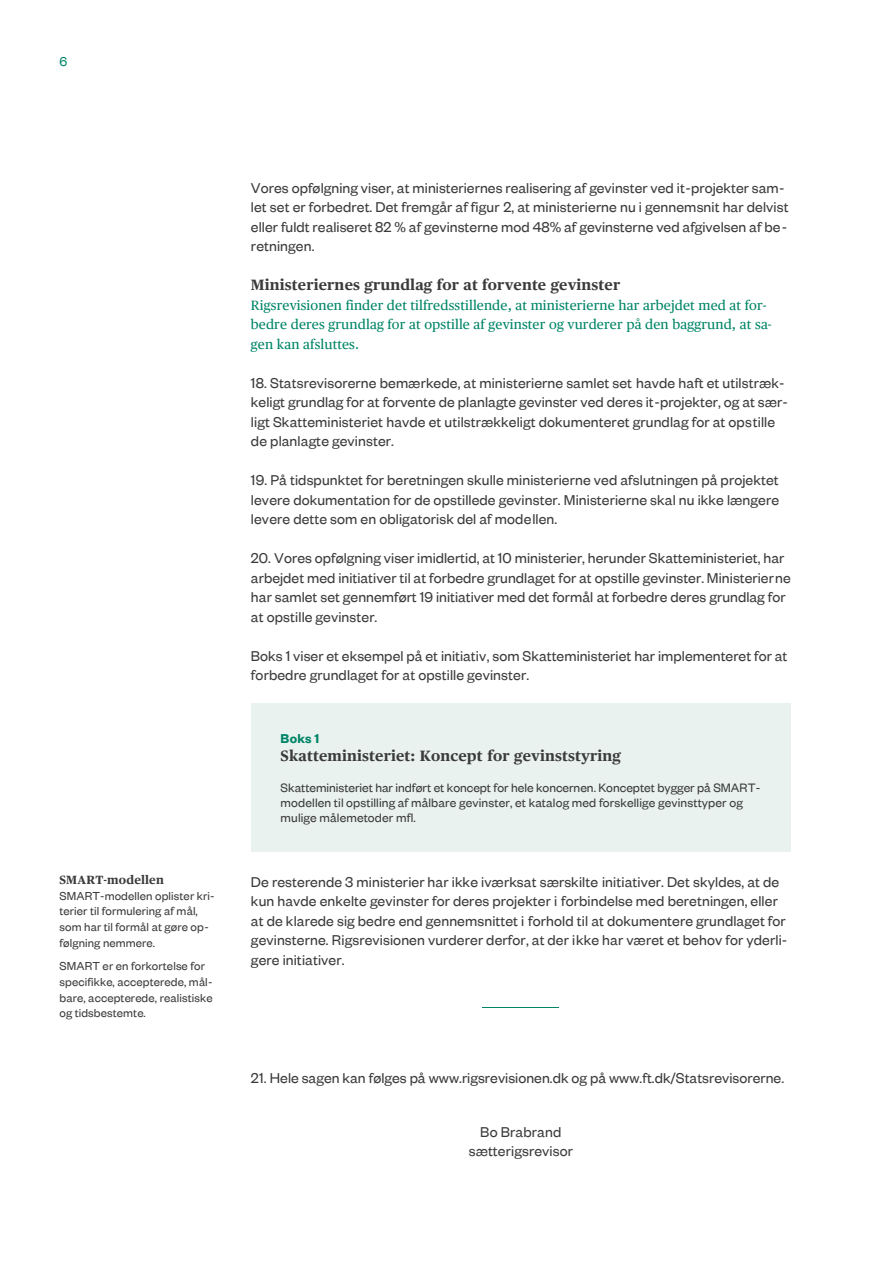
<style>
.page{position:relative;width:893px;height:1263px;background:#fff}
.page>*{position:absolute;margin:0;border:0;box-sizing:border-box;transform-origin:0 0}
.t1{font:15.75px/19.5px "Founders Grotesk";letter-spacing:.005em;color:#3b3b3b}
.t2{font:700 15px "Publico Text";letter-spacing:.01em;color:#3b3b3b}
.t3{font:600 14.25px "Founders Grotesk";color:#008567}
.t4{font:14.25px "Founders Grotesk";color:#008567}
.t5{font:13.5px/15px "Founders Grotesk";letter-spacing:.005em;color:#3b3b3b}
.t6{font:13.5px/19.5px "Publico Text";letter-spacing:.01em;color:#008567}
.t7{font:12.75px/15.8px "Founders Grotesk";letter-spacing:.01em;color:#3b3b3b}
.t8{font:700 12px "Publico Text";letter-spacing:.015em;color:#3b3b3b}
</style>
<div class="page">
<div style="left:251px;top:704px;width:30px;height:26px;background:#eaf2f0"></div>
<div style="left:281px;top:704px;width:480px;height:26px;background:#eaf2f0"></div>
<div style="left:761px;top:704px;width:30px;height:26px;background:#eaf2f0"></div>
<div style="left:251px;top:730px;width:30px;height:95px;background:#eaf2f0"></div>
<div style="left:281px;top:730px;width:480px;height:16px;background:#eaf2f0"></div>
<div style="left:281px;top:746px;width:480px;height:19px;background:#eaf2f0"></div>
<div style="left:281px;top:765px;width:480px;height:15px;background:#eaf2f0"></div>
<div style="left:281px;top:780px;width:480px;height:15px;background:#eaf2f0"></div>
<div style="left:281px;top:795px;width:480px;height:15px;background:#eaf2f0"></div>
<div style="left:281px;top:810px;width:480px;height:15px;background:#eaf2f0"></div>
<div style="left:761px;top:730px;width:30px;height:95px;background:#eaf2f0"></div>
<div style="left:251px;top:825px;width:30px;height:27px;background:#eaf2f0"></div>
<div style="left:281px;top:825px;width:480px;height:27px;background:#eaf2f0"></div>
<div style="left:761px;top:825px;width:30px;height:27px;background:#eaf2f0"></div>
<hr style="left:483px;top:1008px;width:76px;height:1px;background:#008567">
<p class="t4" style="left:60px;top:53px;width:9px">6</p>
<p class="t8" style="left:59px;top:874px;width:106px">SMART-modellen</p>
<p class="t7" style="left:59px;top:888px;width:157px">SMART-modellen oplister kri&shy;terier til formulering af mål, som har til formål at gøre op&shy;følgning nemmere.</p>
<p class="t7" style="left:59px;top:958px;width:155px">SMART er en forkortelse for specifikke, accepterede, mål&shy;bare, accepterede, realistiske og tidsbestemte.</p>
<p class="t1" style="left:251px;top:178px;width:539px">Vores opfølgning viser, at ministeriernes realisering af gevinster ved it-projekter sam&shy;let set er forbedret. Det fremgår af figur 2, at ministerierne nu i gennemsnit har delvist eller fuldt realiseret 82 % af gevinsterne mod 48% af gevinsterne ved afgivelsen af be&shy;retningen.</p>
<h2 class="t2" style="left:251px;top:278px;width:371px">Ministeriernes grundlag for at forvente gevinster</h2>
<p class="t6" style="left:251px;top:296px;width:522px">Rigsrevisionen finder det tilfredsstillende, at ministerierne har arbejdet med at for&shy;bedre deres grundlag for at opstille af gevinster og vurderer på den baggrund, at sa&shy;gen kan afsluttes.</p>
<p class="t1" style="left:251px;top:373px;width:539px">18. Statsrevisorerne bemærkede, at ministerierne samlet set havde haft et utilstræk&shy;keligt grundlag for at forvente de planlagte gevinster ved deres it-projekter, og at sær&shy;ligt Skatteministeriet havde et utilstrækkeligt dokumenteret grundlag for at opstille de planlagte gevinster.</p>
<p class="t1" style="left:251px;top:471px;width:530px;text-align:justify">19. På tidspunktet for beretningen skulle ministerierne ved afslutningen på projektet levere dokumentation for de opstillede gevinster. Ministerierne skal nu ikke længere levere dette som en obligatorisk del af modellen.</p>
<p class="t1" style="left:251px;top:549px;width:541px">20. Vores opfølgning viser imidlertid, at 10 ministerier, herunder Skatteministeriet, har arbejdet med initiativer til at forbedre grundlaget for at opstille gevinster. Ministerierne har samlet set gennemført 19 initiativer med det formål at forbedre deres grundlag for at opstille gevinster.</p>
<p class="t1" style="left:251px;top:646px;width:538px">Boks 1 viser et eksempel på et initiativ, som Skatteministeriet har implementeret for at forbedre grundlaget for at opstille gevinster.</p>
<p class="t3" style="left:281px;top:729px;width:40px">Boks 1</p>
<p class="t2" style="left:281px;top:750px;width:342px">Skatteministeriet: Koncept for gevinststyring</p>
<p class="t5" style="left:281px;top:781px;width:481px">Skatteministeriet har indført et koncept for hele koncernen. Konceptet bygger på SMART&shy;modellen til opstilling af målbare gevinster, et katalog med forskellige gevinsttyper og mulige målemetoder mfl.</p>
<p class="t1" style="left:251px;top:872px;width:538px">De resterende 3 ministerier har ikke iværksat særskilte initiativer. Det skyldes, at de kun havde enkelte gevinster for deres projekter i forbindelse med beretningen, eller at de klarede sig bedre end gennemsnittet i forhold til at dokumentere grundlaget for gevinsterne. Rigsrevisionen vurderer derfor, at der ikke har været et behov for yderli&shy;gere initiativer.</p>
<p class="t1" style="left:251px;top:1068px;width:535px">21. Hele sagen kan følges på www.rigsrevisionen.dk og på www.ft.dk/Statsrevisorerne.</p>
<p class="t1" style="left:480px;top:1122px;width:83px">Bo Brabrand</p>
<p class="t1" style="left:469px;top:1142px;width:106px">sætterigsrevisor</p>
</div>
